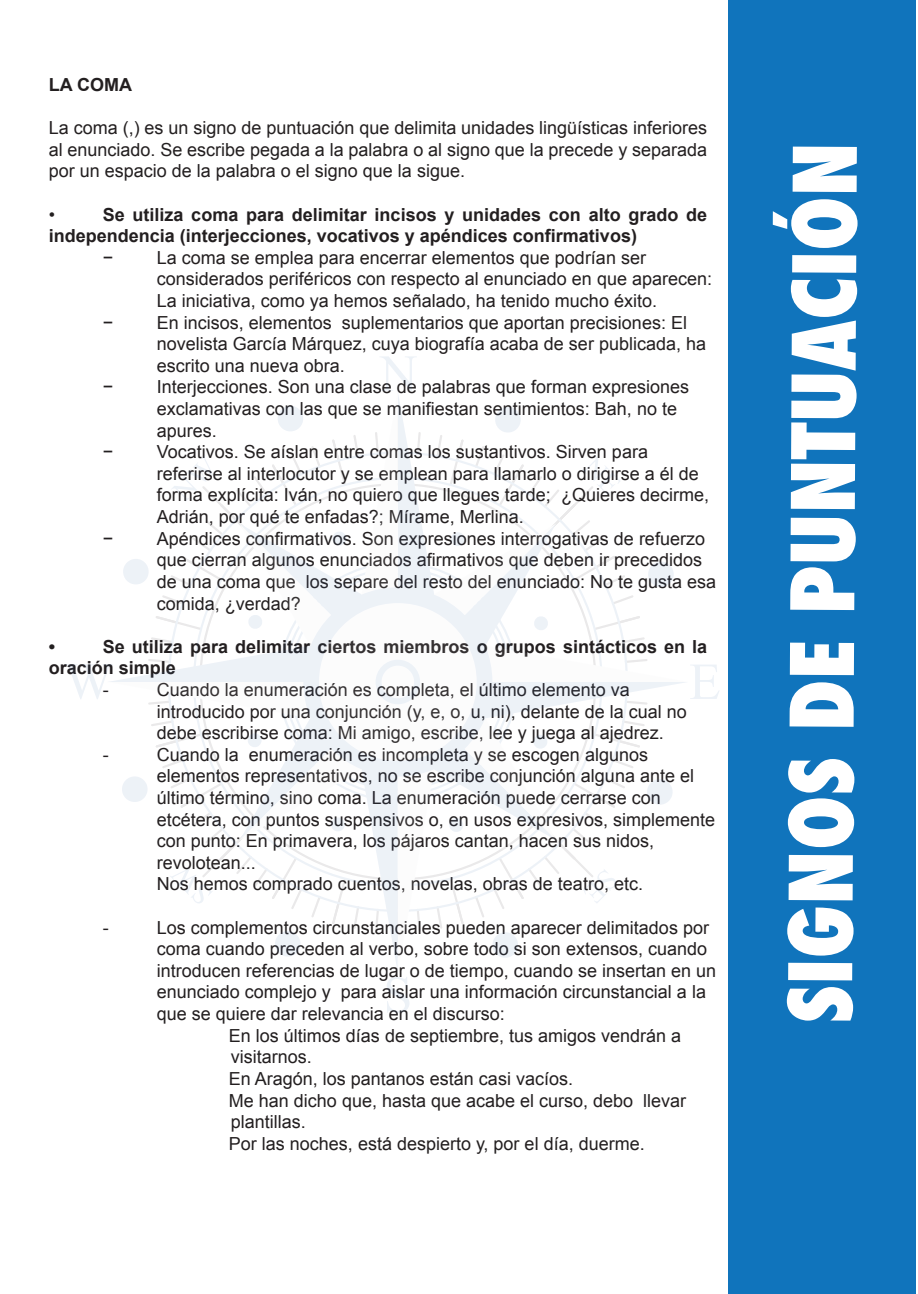
<style>
.page{position:relative;width:918px;height:1294px;background:#fff}
.page>*{position:absolute;margin:0;border:0;box-sizing:border-box;transform-origin:0 0}
.t1{font:800 condensed 84.9px "Futura";letter-spacing:-.01em;color:#fff}
.t2{font:18px/21.6px "Arial";color:#231f20}
.t3{font:700 18px/21.6px "Arial";color:#231f20}
</style>
<div class="page">
<div style="left:728px;top:0;width:188px;height:1294px;background:#1074bc"></div>
<svg style="left:65px;top:356px;width:654px;height:656px"></svg>
<p class="t3" style="left:49px;top:74px;width:85px">LA COMA</p>
<p class="t2" style="left:49px;top:117px;width:660px;text-align:justify">La coma (,) es un signo de puntuación que delimita unidades lingüísticas inferiores al enunciado. Se escribe pegada a la palabra o al signo que la precede y separada por un espacio de la palabra o el signo que la sigue.</p>
<p class="t2" style="left:49px;top:204px;width:8px">•</p>
<p class="t3" style="left:49px;top:204px;width:660px;text-indent:54px">Se utiliza coma para delimitar incisos y unidades con alto grado de independencia (interjecciones, vocativos y apéndices confirmativos)</p>
<p class="t2" style="left:103px;top:247px;width:12px">−</p>
<p class="t2" style="left:157px;top:247px;width:557px">La coma se emplea para encerrar elementos que podrían ser considerados periféricos con respecto al enunciado en que aparecen:<br>La iniciativa, como ya hemos señalado, ha tenido mucho éxito.</p>
<p class="t2" style="left:103px;top:312px;width:12px">−</p>
<p class="t2" style="left:157px;top:312px;width:551px">En incisos, elementos suplementarios que aportan precisiones: El novelista García Márquez, cuya biografía acaba de ser publicada, ha escrito una nueva obra.</p>
<p class="t2" style="left:103px;top:376px;width:12px">−</p>
<p class="t2" style="left:157px;top:376px;width:534px">Interjecciones. Son una clase de palabras que forman expresiones exclamativas con las que se manifiestan sentimientos: Bah, no te apures.</p>
<p class="t2" style="left:103px;top:441px;width:12px">−</p>
<p class="t2" style="left:157px;top:441px;width:554px">Vocativos. Se aíslan entre comas los sustantivos. Sirven para referirse al interlocutor y se emplean para llamarlo o dirigirse a él de forma explícita: Iván, no quiero que llegues tarde; ¿Quieres decirme, Adrián, por qué te enfadas?; Mírame, Merlina.</p>
<p class="t2" style="left:103px;top:528px;width:12px">−</p>
<p class="t2" style="left:157px;top:528px;width:561px">Apéndices confirmativos. Son expresiones interrogativas de refuerzo que cierran algunos enunciados afirmativos que deben ir precedidos de una coma que los separe del resto del enunciado: No te gusta esa comida, ¿verdad?</p>
<p class="t3" style="left:49px;top:636px;width:8px">•</p>
<p class="t3" style="left:49px;top:636px;width:660px;text-indent:54px">Se utiliza para delimitar ciertos miembros o grupos sintácticos en la oración simple</p>
<p class="t2" style="left:103px;top:679px;width:7px">-</p>
<p class="t2" style="left:157px;top:679px;width:531px">Cuando la enumeración es completa, el último elemento va introducido por una conjunción (y, e, o, u, ni), delante de la cual no debe escribirse coma: Mi amigo, escribe, lee y juega al ajedrez.</p>
<p class="t2" style="left:103px;top:744px;width:7px">-</p>
<p class="t2" style="left:157px;top:744px;width:560px">Cuando la enumeración es incompleta y se escogen algunos elementos representativos, no se escribe conjunción alguna ante el último término, sino coma. La enumeración puede cerrarse con etcétera, con puntos suspensivos o, en usos expresivos, simplemente con punto: En primavera, los pájaros cantan, hacen sus nidos, revolotean...<br>Nos hemos comprado cuentos, novelas, obras de teatro, etc.</p>
<p class="t2" style="left:103px;top:916px;width:7px">-</p>
<p class="t2" style="left:157px;top:916px;width:554px">Los complementos circunstanciales pueden aparecer delimitados por</p>
<p class="t2" style="left:157px;top:938px;width:552px">coma cuando preceden al verbo, sobre todo si son extensos, cuando</p>
<p class="t2" style="left:157px;top:960px;width:561px">introducen referencias de lugar o de tiempo, cuando se insertan en un</p>
<p class="t2" style="left:157px;top:981px;width:551px">enunciado complejo y para aislar una información circunstancial a la</p>
<p class="t2" style="left:157px;top:1003px;width:350px">que se quiere dar relevancia en el discurso:</p>
<p class="t2" style="left:229px;top:1024px;width:454px">En los últimos días de septiembre, tus amigos vendrán a</p>
<p class="t2" style="left:231px;top:1046px;width:83px">visitarnos.</p>
<p class="t2" style="left:229px;top:1068px;width:346px">En Aragón, los pantanos están casi vacíos.</p>
<p class="t2" style="left:229px;top:1089px;width:459px">Me han dicho que, hasta que acabe el curso, debo llevar</p>
<p class="t2" style="left:231px;top:1111px;width:77px">plantillas.</p>
<p class="t2" style="left:229px;top:1132px;width:417px">Por las noches, está despierto y, por el día, duerme.</p>
<h1 class="t1" style="left:765px;top:1023px;width:883px;rotate:-90deg">SIGNOS DE PUNTUACIÓN</h1>
</div>
